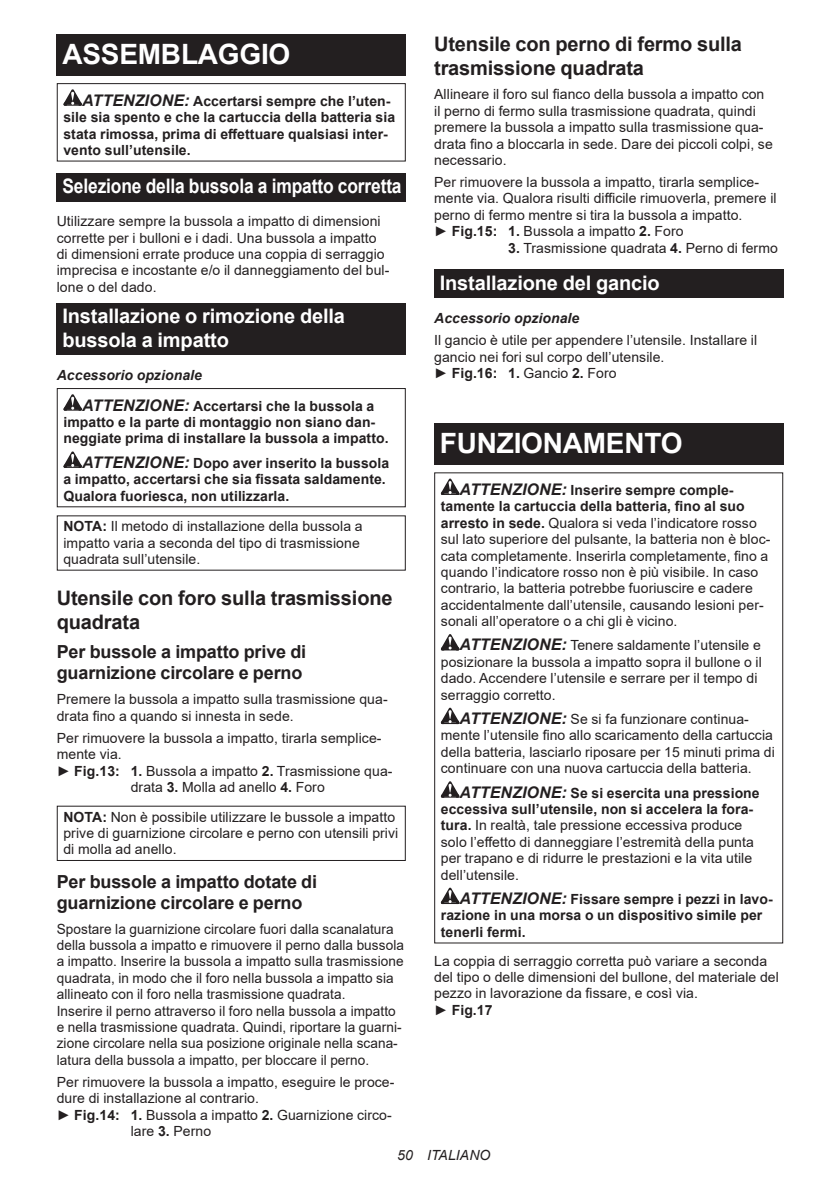
<style>
.page{position:relative;width:840px;height:1191px;background:#fff}
.page>*{position:absolute;margin:0;border:0;box-sizing:border-box;transform-origin:0 0}
.t1{font:700 28px "Arial";letter-spacing:-.01em;color:#fff}
.t2{font:700 20px/23.4px "Arial";letter-spacing:-.01em;color:#231f20}
.t3{font:700 20px/23.4px "Arial";letter-spacing:-.01em;color:#fff}
.t4{font:700 20px "Arial";letter-spacing:-.01em;color:#fff;scale:.87 1}
.t5{font:700 18px/21px "Arial";letter-spacing:-.01em;color:#231f20}
.t6{font:14px/16.4px "Arial";letter-spacing:.005em;color:#231f20}
.t7{font:700 14px/16.4px "Arial";letter-spacing:.005em;color:#231f20}
.t8{font:italic 700 14px "Arial";letter-spacing:.005em;color:#231f20}
.t9{font:italic 14px "Arial";letter-spacing:.005em;color:#231f20}
.s1{font-style:italic;font-size:16px}
.s2{font-style:italic}
.s3{font-weight:700}
.s4{font-weight:700;font-style:italic;font-size:16px}
</style>
<div class="page">
<div style="left:57px;top:34px;width:348px;height:41px;background:#231f20"></div>
<svg style="left:63px;top:89px;width:19px;height:17px"></svg>
<div style="left:57px;top:83px;width:348px;height:79px;border:1px solid #231f20"></div>
<div style="left:57px;top:173px;width:348px;height:28px;background:#231f20"></div>
<div style="left:57px;top:303px;width:348px;height:52px;background:#231f20"></div>
<svg style="left:63px;top:394px;width:19px;height:17px"></svg>
<svg style="left:63px;top:451px;width:19px;height:17px"></svg>
<div style="left:57px;top:388px;width:348px;height:119px;border:1px solid #231f20"></div>
<div style="left:57px;top:805px;width:348px;height:56px;border:1px solid #231f20"></div>
<div style="left:434px;top:270px;width:348px;height:28px;background:#231f20"></div>
<div style="left:434px;top:423px;width:348px;height:41px;background:#231f20"></div>
<svg style="left:440px;top:478px;width:19px;height:17px"></svg>
<svg style="left:440px;top:634px;width:19px;height:16px"></svg>
<svg style="left:440px;top:707px;width:19px;height:17px"></svg>
<svg style="left:440px;top:781px;width:19px;height:16px"></svg>
<svg style="left:440px;top:887px;width:19px;height:17px"></svg>
<h1 class="t1" style="left:62px;top:34px;width:229px">ASSEMBLAGGIO</h1>
<p class="t7" style="left:63px;top:93px;width:333px;text-indent:19px"><span class="s1">ATTENZIONE:</span> Accertarsi sempre che l’uten&shy;sile sia spento e che la cartuccia della batteria sia stata rimossa, prima di effettuare qualsiasi inter&shy;vento sull’utensile.</p>
<h2 class="t4" style="left:62px;top:172px;width:391px">Selezione della bussola a impatto corretta</h2>
<p class="t6" style="left:57px;top:213px;width:334px">Utilizzare sempre la bussola a impatto di dimensioni corrette per i bulloni e i dadi. Una bussola a impatto di dimensioni errate produce una coppia di serraggio imprecisa e incostante e/o il danneggiamento del bul&shy;lone o del dado.</p>
<h2 class="t3" style="left:62px;top:305px;width:284px">Installazione o rimozione della bussola a impatto</h2>
<p class="t7" style="left:82px;top:360px;width:294px;line-height:30.6px;text-indent:-25px"><span class="s2">Accessorio opzionale<br></span><span class="s1">ATTENZIONE:</span> Accertarsi che la bussola a</p>
<p class="t7" style="left:63px;top:414px;width:326px">impatto e la parte di montaggio non siano dan&shy;neggiate prima di installare la bussola a impatto.</p>
<p class="t7" style="left:63px;top:455px;width:327px;text-indent:19px"><span class="s1">ATTENZIONE:</span> Dopo aver inserito la bussola a impatto, accertarsi che sia fissata saldamente.<br>Qualora fuoriesca, non utilizzarla.</p>
<p class="t6" style="left:63px;top:518px;width:300px"><span class="s3">NOTA:</span> Il metodo di installazione della bussola a impatto varia a seconda del tipo di trasmissione quadrata sull’utensile.</p>
<h2 class="t2" style="left:57px;top:587px;width:337px">Utensile con foro sulla trasmissione quadrata</h2>
<p class="t5" style="left:57px;top:642px;width:251px">Per bussole a impatto prive di guarnizione circolare e perno</p>
<p class="t6" style="left:57px;top:691px;width:332px">Premere la bussola a impatto sulla trasmissione qua&shy;drata fino a quando si innesta in sede.</p>
<p class="t6" style="left:57px;top:729px;width:326px">Per rimuovere la bussola a impatto, tirarla semplice-</p>
<p class="t6" style="left:57px;top:746px;width:66px">mente via.</p>
<p class="t6" style="left:57px;top:762px;width:337px">► <span class="s3">Fig.13: 1.</span> Bussola a impatto <span class="s3">2.</span> Trasmissione qua-</p>
<p class="t6" style="left:131px;top:778px;width:195px">drata <span class="s3">3.</span> Molla ad anello <span class="s3">4.</span> Foro</p>
<p class="t6" style="left:63px;top:808px;width:336px"><span class="s3">NOTA:</span> Non è possibile utilizzare le bussole a impatto prive di guarnizione circolare e perno con utensili privi di molla ad anello.</p>
<p class="t5" style="left:57px;top:871px;width:262px">Per bussole a impatto dotate di guarnizione circolare e perno</p>
<p class="t6" style="left:57px;top:920px;width:348px">Spostare la guarnizione circolare fuori dalla scanalatura della bussola a impatto e rimuovere il perno dalla bussola a impatto. Inserire la bussola a impatto sulla trasmissione quadrata, in modo che il foro nella bussola a impatto sia allineato con il foro nella trasmissione quadrata.<br>Inserire il perno attraverso il foro nella bussola a impatto e nella trasmissione quadrata. Quindi, riportare la guarni&shy;zione circolare nella sua posizione originale nella scana&shy;latura della bussola a impatto, per bloccare il perno.</p>
<p class="t6" style="left:57px;top:1073px;width:339px">Per rimuovere la bussola a impatto, eseguire le proce-</p>
<p class="t6" style="left:57px;top:1090px;width:204px">dure di installazione al contrario.</p>
<p class="t6" style="left:57px;top:1106px;width:336px">► <span class="s3">Fig.14: 1.</span> Bussola a impatto <span class="s3">2.</span> Guarnizione circo-</p>
<p class="t6" style="left:131px;top:1122px;width:82px">lare <span class="s3">3.</span> Perno</p>
<h2 class="t2" style="left:434px;top:33px;width:309px">Utensile con perno di fermo sulla trasmissione quadrata</h2>
<p class="t6" style="left:434px;top:86px;width:340px">Allineare il foro sul fianco della bussola a impatto con il perno di fermo sulla trasmissione quadrata, quindi premere la bussola a impatto sulla trasmissione qua&shy;drata fino a bloccarla in sede. Dare dei piccoli colpi, se necessario.</p>
<p class="t6" style="left:434px;top:174px;width:344px">Per rimuovere la bussola a impatto, tirarla semplice&shy;mente via. Qualora risulti difficile rimuoverla, premere il perno di fermo mentre si tira la bussola a impatto.<br>► <span class="s3">Fig.15: 1.</span> Bussola a impatto <span class="s3">2.</span> Foro</p>
<p class="t6" style="left:508px;top:239px;width:271px"><span class="s3">3.</span> Trasmissione quadrata <span class="s3">4.</span> Perno di fermo</p>
<h2 class="t3" style="left:439px;top:271px;width:221px">Installazione del gancio</h2>
<p class="t8" style="left:434px;top:309px;width:147px">Accessorio opzionale</p>
<p class="t6" style="left:434px;top:332px;width:324px">Il gancio è utile per appendere l’utensile. Installare il gancio nei fori sul corpo dell’utensile.<br>► <span class="s3">Fig.16: 1.</span> Gancio <span class="s3">2.</span> Foro</p>
<h1 class="t1" style="left:439px;top:423px;width:244px">FUNZIONAMENTO</h1>
<p class="t6" style="left:440px;top:482px;width:331px;text-indent:19px"><span class="s4">ATTENZIONE:</span> <span class="s3">Inserire sempre comple&shy;tamente la cartuccia della batteria, fino al suo arresto in sede.</span> Qualora si veda l’indicatore rosso sul lato superiore del pulsante, la batteria non è bloc&shy;cata completamente. Inserirla completamente, fino a quando l’indicatore rosso non è più visibile. In caso contrario, la batteria potrebbe fuoriuscire e cadere accidentalmente dall’utensile, causando lesioni per&shy;sonali all’operatore o a chi gli è vicino.</p>
<p class="t6" style="left:440px;top:637px;width:322px;text-indent:19px"><span class="s4">ATTENZIONE:</span> Tenere saldamente l’utensile e posizionare la bussola a impatto sopra il bullone o il dado. Accendere l’utensile e serrare per il tempo di serraggio corretto.</p>
<p class="t6" style="left:440px;top:711px;width:335px;text-indent:19px"><span class="s4">ATTENZIONE:</span> Se si fa funzionare continua&shy;mente l’utensile fino allo scaricamento della cartuccia della batteria, lasciarlo riposare per 15 minuti prima di continuare con una nuova cartuccia della batteria.</p>
<p class="t6" style="left:440px;top:784px;width:320px;text-indent:19px"><span class="s4">ATTENZIONE:</span> <span class="s3">Se si esercita una pressione eccessiva sull’utensile, non si accelera la fora&shy;tura.</span> In realtà, tale pressione eccessiva produce solo l’effetto di danneggiare l’estremità della punta per trapano e di ridurre le prestazioni e la vita utile dell’utensile.</p>
<p class="t7" style="left:440px;top:891px;width:333px;text-indent:19px"><span class="s1">ATTENZIONE:</span> Fissare sempre i pezzi in lavo&shy;razione in una morsa o un dispositivo simile per tenerli fermi.</p>
<p class="t6" style="left:434px;top:952px;width:346px">La coppia di serraggio corretta può variare a seconda del tipo o delle dimensioni del bullone, del materiale del pezzo in lavorazione da fissare, e così via.<br>► <span class="s3">Fig.17</span></p>
<p class="t9" style="left:397px;top:1146px;width:95px">50 ITALIANO</p>
</div>
